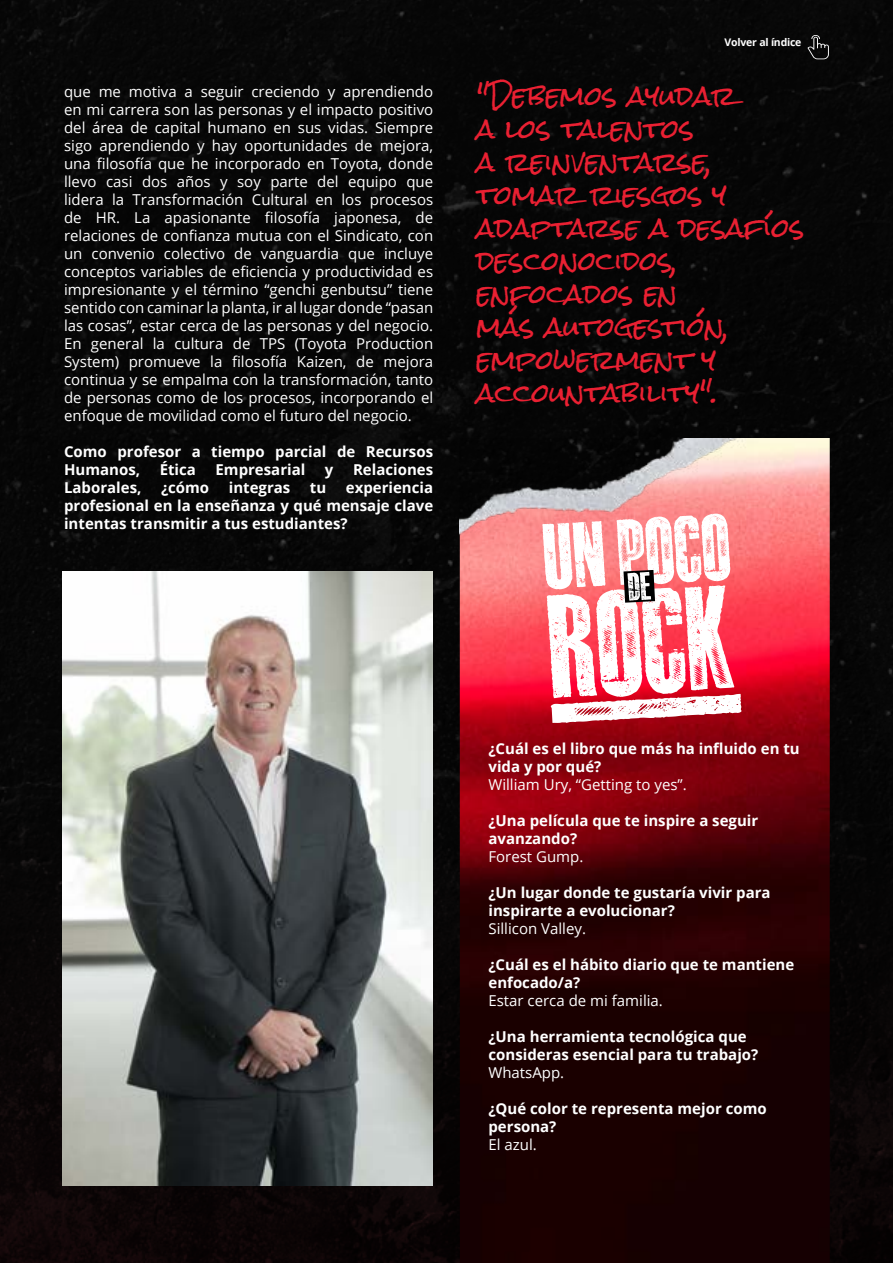
<style>
.page{position:relative;width:893px;height:1263px;background:#070606}
.page>*{position:absolute;margin:0;border:0;box-sizing:border-box;transform-origin:0 0}
.t1{font:25.5px/33px "Rock Salt";color:#ea2032}
.t2{font:15px/18px "Open Sans";color:#fff;text-align:justify}
.t3{font:700 15px/18px "Open Sans";color:#fff}
.t4{font:700 10.5px "Open Sans";letter-spacing:-.02em;color:#fff}
</style>
<div class="page">
<img style="left:63px;top:572px;width:369px;height:613px">
<img style="left:460px;top:438px;width:370px;height:825px">
<img style="left:460px;top:438px;width:293px;height:114px">
<svg style="left:542px;top:513px;width:199px;height:210px"></svg>
<svg style="left:807px;top:35px;width:22px;height:24px"></svg>
<p class="t2" style="left:64px;top:82px;width:371px">que me motiva a seguir creciendo y aprendiendo en mi carrera son las personas y el impacto positivo del área de capital humano en sus vidas. Siempre sigo aprendiendo y hay oportunidades de mejora, una filosofía que he incorporado en Toyota, donde llevo casi dos años y soy parte del equipo que lidera la Transformación Cultural en los procesos de HR. La apasionante filosofía japonesa, de relaciones de confianza mutua con el Sindicato, con un convenio colectivo de vanguardia que incluye conceptos variables de eficiencia y productividad es impresionante y el término “genchi genbutsu” tiene sentido con caminar la planta, ir al lugar donde “pasan las cosas”, estar cerca de las personas y del negocio.<br>En general la cultura de TPS (Toyota Production System) promueve la filosofía Kaizen, de mejora continua y se empalma con la transformación, tanto de personas como de los procesos, incorporando el enfoque de movilidad como el futuro del negocio.</p>
<p class="t3" style="left:64px;top:442px;width:371px">Como profesor a tiempo parcial de Recursos<br>Humanos,</p>
<p class="t3" style="left:160px;top:460px;width:38px">Ética</p>
<p class="t3" style="left:216px;top:460px;width:91px">Empresarial</p>
<p class="t3" style="left:325px;top:460px;width:10px">y</p>
<p class="t3" style="left:353px;top:460px;width:82px">Relaciones</p>
<p class="t3" style="left:64px;top:478px;width:79px">Laborales,</p>
<p class="t3" style="left:161px;top:478px;width:50px">¿cómo</p>
<p class="t3" style="left:229px;top:478px;width:63px">integras</p>
<p class="t3" style="left:310px;top:478px;width:18px">tu</p>
<p class="t3" style="left:64px;top:478px;width:371px;text-align:justify;text-indent:282px">experiencia profesional en la enseñanza y qué mensaje clave intentas transmitir a tus estudiantes?</p>
<p class="t4" style="left:725px;top:35px;width:78px">Volver al índice</p>
<h1 class="t1" style="left:477px;top:80px;width:329px">"Debemos ayudar<br>a los talentos<br>a reinventarse, tomar riesgos y adaptarse a desafíos desconocidos, enfocados en<br>más autogestión, empowerment y accountability".</h1>
<p class="t3" style="left:488px;top:739px;width:313px">¿Cuál es el libro que más ha influido en tu vida y por qué?</p>
<p class="t2" style="left:488px;top:775px;width:200px">William Ury, “Getting to yes”.</p>
<p class="t3" style="left:488px;top:811px;width:271px">¿Una película que te inspire a seguir avanzando?</p>
<p class="t2" style="left:488px;top:847px;width:96px">Forest Gump.</p>
<p class="t3" style="left:488px;top:883px;width:284px">¿Un lugar donde te gustaría vivir para inspirarte a evolucionar?</p>
<p class="t2" style="left:488px;top:919px;width:99px">Sillicon Valley.</p>
<p class="t3" style="left:488px;top:955px;width:307px">¿Cuál es el hábito diario que te mantiene enfocado/a?</p>
<p class="t2" style="left:488px;top:991px;width:176px">Estar cerca de mi familia.</p>
<p class="t3" style="left:488px;top:1027px;width:271px">¿Una herramienta tecnológica que consideras esencial para tu trabajo?</p>
<p class="t2" style="left:488px;top:1063px;width:77px">WhatsApp.</p>
<p class="t3" style="left:488px;top:1099px;width:280px">¿Qué color te representa mejor como persona?</p>
<p class="t2" style="left:488px;top:1135px;width:50px">El azul.</p>
</div>
